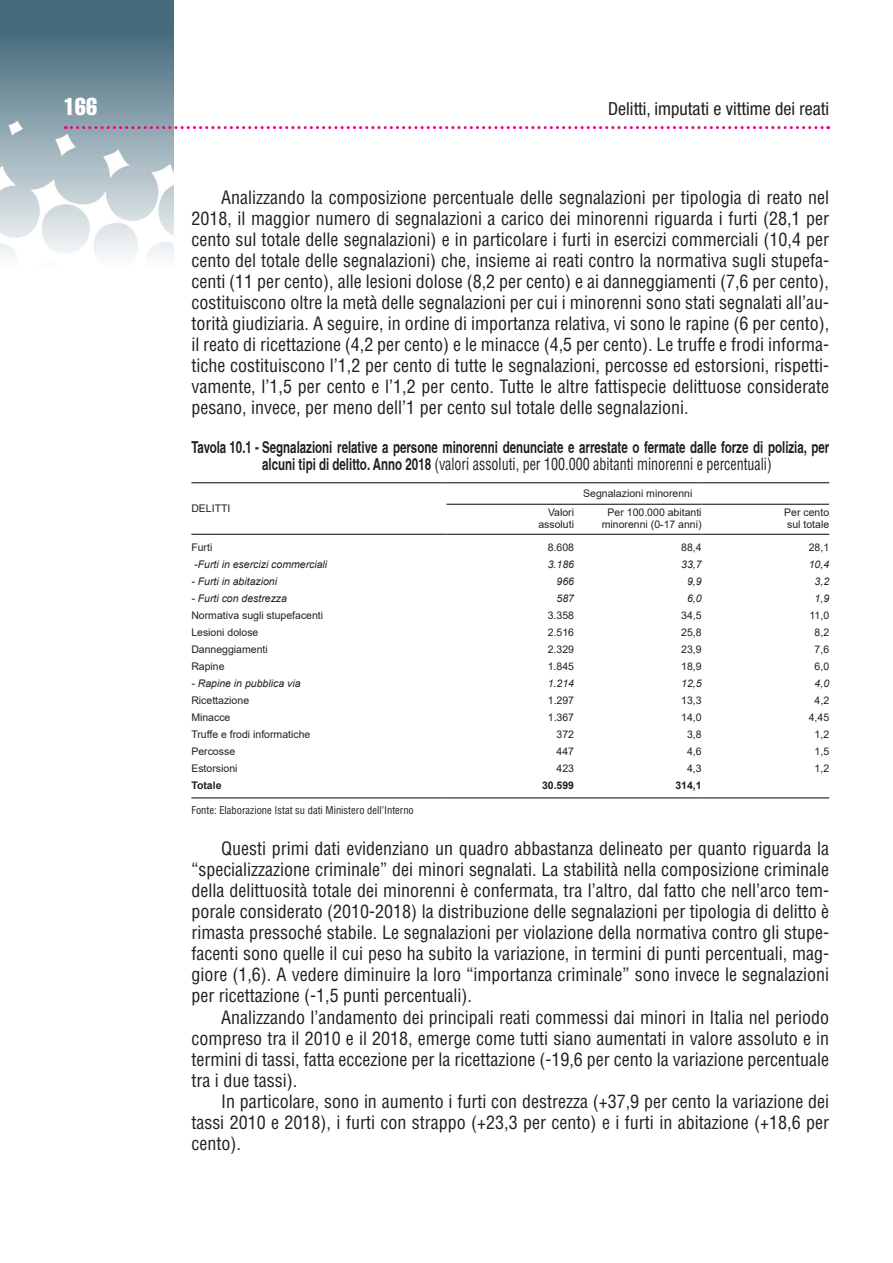
<style>
.page{position:relative;width:893px;height:1263px;background:#fff}
.page>*{position:absolute;margin:0;border:0;box-sizing:border-box;transform-origin:0 0}
.t1{font:24px "Helvetica LT Std Comp";color:#fff}
.t2{font:condensed 18px/21px "Helvetica LT Std";color:#231f20;text-align:justify}
.t3{font:condensed 18px "Helvetica Neue LT Std";color:#231f20}
.t4{font:700 condensed 16.5px "Helvetica";color:#231f20;scale:.85 1}
.t5{font:condensed 16.5px "Helvetica LT Std";color:#231f20;scale:.85 1}
.t6{font:10.5px/12px "Arial";color:#231f20;text-align:right}
.t7{font:italic 10.5px "Arial";color:#231f20}
.t8{font:condensed 10.5px "Helvetica LT Std";color:#231f20}
.t9{font:700 10.5px "Arial";color:#231f20}
.s1{font-family:"Helvetica";font-weight:700}
</style>
<div class="page">
<img style="left:0;top:0;width:174px;height:258px">
<svg style="left:65px;top:126px;width:764px;height:3px"></svg>
<hr style="left:191px;top:797px;width:255px;height:1px;background:#231f20">
<hr style="left:446px;top:797px;width:128px;height:1px;background:#231f20">
<hr style="left:574px;top:797px;width:128px;height:1px;background:#231f20">
<hr style="left:702px;top:797px;width:127px;height:1px;background:#231f20">
<hr style="left:191px;top:482px;width:255px;height:1px;background:#231f20">
<hr style="left:446px;top:482px;width:128px;height:1px;background:#231f20">
<hr style="left:574px;top:482px;width:128px;height:1px;background:#231f20">
<hr style="left:702px;top:482px;width:127px;height:1px;background:#231f20">
<hr style="left:446px;top:504px;width:128px;height:1px;background:#231f20">
<hr style="left:574px;top:504px;width:128px;height:1px;background:#231f20">
<hr style="left:702px;top:504px;width:127px;height:1px;background:#231f20">
<hr style="left:191px;top:534px;width:255px;height:1px;background:#231f20">
<hr style="left:446px;top:534px;width:128px;height:1px;background:#231f20">
<hr style="left:574px;top:534px;width:128px;height:1px;background:#231f20">
<hr style="left:702px;top:534px;width:127px;height:1px;background:#231f20">
<h1 class="t1" style="left:64px;top:91px;width:35px">166</h1>
<p class="t3" style="left:608px;top:98px;width:222px">Delitti, imputati e vittime dei reati</p>
<p class="t2" style="left:191px;top:187px;width:639px;text-indent:30px">Analizzando la composizione percentuale delle segnalazioni per tipologia di reato nel 2018, il maggior numero di segnalazioni a carico dei minorenni riguarda i furti (28,1 per cento sul totale delle segnalazioni) e in particolare i furti in esercizi commerciali (10,4 per cento del totale delle segnalazioni) che, insieme ai reati contro la normativa sugli stupefa&shy;centi (11 per cento), alle lesioni dolose (8,2 per cento) e ai danneggiamenti (7,6 per cento), costituiscono oltre la metà delle segnalazioni per cui i minorenni sono stati segnalati all’au&shy;torità giudiziaria. A seguire, in ordine di importanza relativa, vi sono le rapine (6 per cento), il reato di ricettazione (4,2 per cento) e le minacce (4,5 per cento). Le truffe e frodi informa&shy;tiche costituiscono l’1,2 per cento di tutte le segnalazioni, percosse ed estorsioni, rispetti&shy;vamente, l’1,5 per cento e l’1,2 per cento. Tutte le altre fattispecie delittuose considerate pesano, invece, per meno dell’1 per cento sul totale delle segnalazioni.</p>
<p class="t4" style="left:191px;top:438px;width:752px">Tavola 10.1 - Segnalazioni relative a persone minorenni denunciate e arrestate o fermate dalle forze di polizia, per</p>
<p class="t5" style="left:262px;top:454px;width:601px"><span class="s1">alcuni tipi di delitto. Anno 2018</span> (valori assoluti, per 100.000 abitanti minorenni e percentuali)</p>
<p class="t6" style="left:191px;top:503px;width:41px">DELITTI</p>
<p class="t6" style="left:583px;top:487px;width:111px">Segnalazioni minorenni</p>
<p class="t6" style="left:538px;top:506px;width:37px">Valori assoluti</p>
<p class="t6" style="left:602px;top:506px;width:101px;text-align:center">Per 100.000 abitanti minorenni (0-17 anni)</p>
<p class="t6" style="left:784px;top:506px;width:46px;text-align:left">Per cento sul totale</p>
<p class="t6" style="left:191px;top:541px;width:22px">Furti</p>
<p class="t6" style="left:548px;top:541px;width:28px">8.608</p>
<p class="t6" style="left:681px;top:541px;width:22px">88,4</p>
<p class="t6" style="left:809px;top:541px;width:22px">28,1</p>
<p class="t7" style="left:194px;top:558px;width:135px">-Furti in esercizi commerciali</p>
<p class="t7" style="left:548px;top:558px;width:28px">3.186</p>
<p class="t7" style="left:681px;top:558px;width:22px">33,7</p>
<p class="t7" style="left:809px;top:558px;width:22px">10,4</p>
<p class="t7" style="left:191px;top:575px;width:87px">- Furti in abitazioni</p>
<p class="t7" style="left:556px;top:575px;width:19px">966</p>
<p class="t7" style="left:687px;top:575px;width:16px">9,9</p>
<p class="t7" style="left:815px;top:575px;width:16px">3,2</p>
<p class="t7" style="left:191px;top:592px;width:97px">- Furti con destrezza</p>
<p class="t7" style="left:556px;top:592px;width:19px">587</p>
<p class="t7" style="left:687px;top:592px;width:16px">6,0</p>
<p class="t7" style="left:815px;top:592px;width:16px">1,9</p>
<p class="t6" style="left:191px;top:609px;width:133px">Normativa sugli stupefacenti</p>
<p class="t6" style="left:548px;top:609px;width:28px">3.358</p>
<p class="t6" style="left:681px;top:609px;width:22px">34,5</p>
<p class="t6" style="left:809px;top:609px;width:21px">11,0</p>
<p class="t6" style="left:191px;top:627px;width:69px">Lesioni dolose</p>
<p class="t6" style="left:548px;top:627px;width:28px">2.516</p>
<p class="t6" style="left:681px;top:627px;width:22px">25,8</p>
<p class="t6" style="left:815px;top:627px;width:16px">8,2</p>
<p class="t6" style="left:191px;top:644px;width:78px">Danneggiamenti</p>
<p class="t6" style="left:548px;top:644px;width:28px">2.329</p>
<p class="t6" style="left:681px;top:644px;width:22px">23,9</p>
<p class="t6" style="left:815px;top:644px;width:16px">7,6</p>
<p class="t6" style="left:191px;top:661px;width:35px">Rapine</p>
<p class="t6" style="left:548px;top:661px;width:28px">1.845</p>
<p class="t6" style="left:681px;top:661px;width:22px">18,9</p>
<p class="t6" style="left:815px;top:661px;width:16px">6,0</p>
<p class="t7" style="left:191px;top:677px;width:111px">- Rapine in pubblica via</p>
<p class="t7" style="left:548px;top:677px;width:28px">1.214</p>
<p class="t7" style="left:681px;top:677px;width:22px">12,5</p>
<p class="t7" style="left:815px;top:677px;width:16px">4,0</p>
<p class="t6" style="left:191px;top:695px;width:59px">Ricettazione</p>
<p class="t6" style="left:548px;top:695px;width:28px">1.297</p>
<p class="t6" style="left:681px;top:695px;width:22px">13,3</p>
<p class="t6" style="left:815px;top:695px;width:16px">4,2</p>
<p class="t6" style="left:191px;top:712px;width:41px">Minacce</p>
<p class="t6" style="left:548px;top:712px;width:28px">1.367</p>
<p class="t6" style="left:681px;top:712px;width:22px">14,0</p>
<p class="t6" style="left:809px;top:712px;width:22px">4,45</p>
<p class="t6" style="left:191px;top:729px;width:121px">Truffe e frodi informatiche</p>
<p class="t6" style="left:557px;top:729px;width:19px">372</p>
<p class="t6" style="left:687px;top:729px;width:16px">3,8</p>
<p class="t6" style="left:815px;top:729px;width:16px">1,2</p>
<p class="t6" style="left:191px;top:746px;width:45px">Percosse</p>
<p class="t6" style="left:557px;top:746px;width:19px">447</p>
<p class="t6" style="left:687px;top:746px;width:16px">4,6</p>
<p class="t6" style="left:815px;top:746px;width:16px">1,5</p>
<p class="t6" style="left:191px;top:763px;width:48px">Estorsioni</p>
<p class="t6" style="left:557px;top:763px;width:19px">423</p>
<p class="t6" style="left:687px;top:763px;width:16px">4,3</p>
<p class="t6" style="left:815px;top:763px;width:16px">1,2</p>
<p class="t9" style="left:191px;top:778px;width:32px">Totale</p>
<p class="t9" style="left:542px;top:778px;width:34px">30.599</p>
<p class="t9" style="left:675px;top:778px;width:28px">314,1</p>
<p class="t8" style="left:191px;top:804px;width:224px">Fonte: Elaborazione Istat su dati Ministero dell’Interno</p>
<p class="t2" style="left:191px;top:838px;width:639px;text-indent:30px">Questi primi dati evidenziano un quadro abbastanza delineato per quanto riguarda la “specializzazione criminale” dei minori segnalati. La stabilità nella composizione criminale della delittuosità totale dei minorenni è confermata, tra l’altro, dal fatto che nell’arco tem&shy;porale considerato (2010-2018) la distribuzione delle segnalazioni per tipologia di delitto è rimasta pressoché stabile. Le segnalazioni per violazione della normativa contro gli stupe&shy;facenti sono quelle il cui peso ha subito la variazione, in termini di punti percentuali, mag&shy;giore (1,6). A vedere diminuire la loro “importanza criminale” sono invece le segnalazioni per ricettazione (-1,5 punti percentuali).</p>
<p class="t2" style="left:191px;top:1006px;width:639px;text-indent:30px">Analizzando l’andamento dei principali reati commessi dai minori in Italia nel periodo compreso tra il 2010 e il 2018, emerge come tutti siano aumentati in valore assoluto e in termini di tassi, fatta eccezione per la ricettazione (-19,6 per cento la variazione percentuale tra i due tassi).</p>
<p class="t2" style="left:191px;top:1090px;width:639px;text-indent:30px">In particolare, sono in aumento i furti con destrezza (+37,9 per cento la variazione dei tassi 2010 e 2018), i furti con strappo (+23,3 per cento) e i furti in abitazione (+18,6 per cento).</p>
</div>
